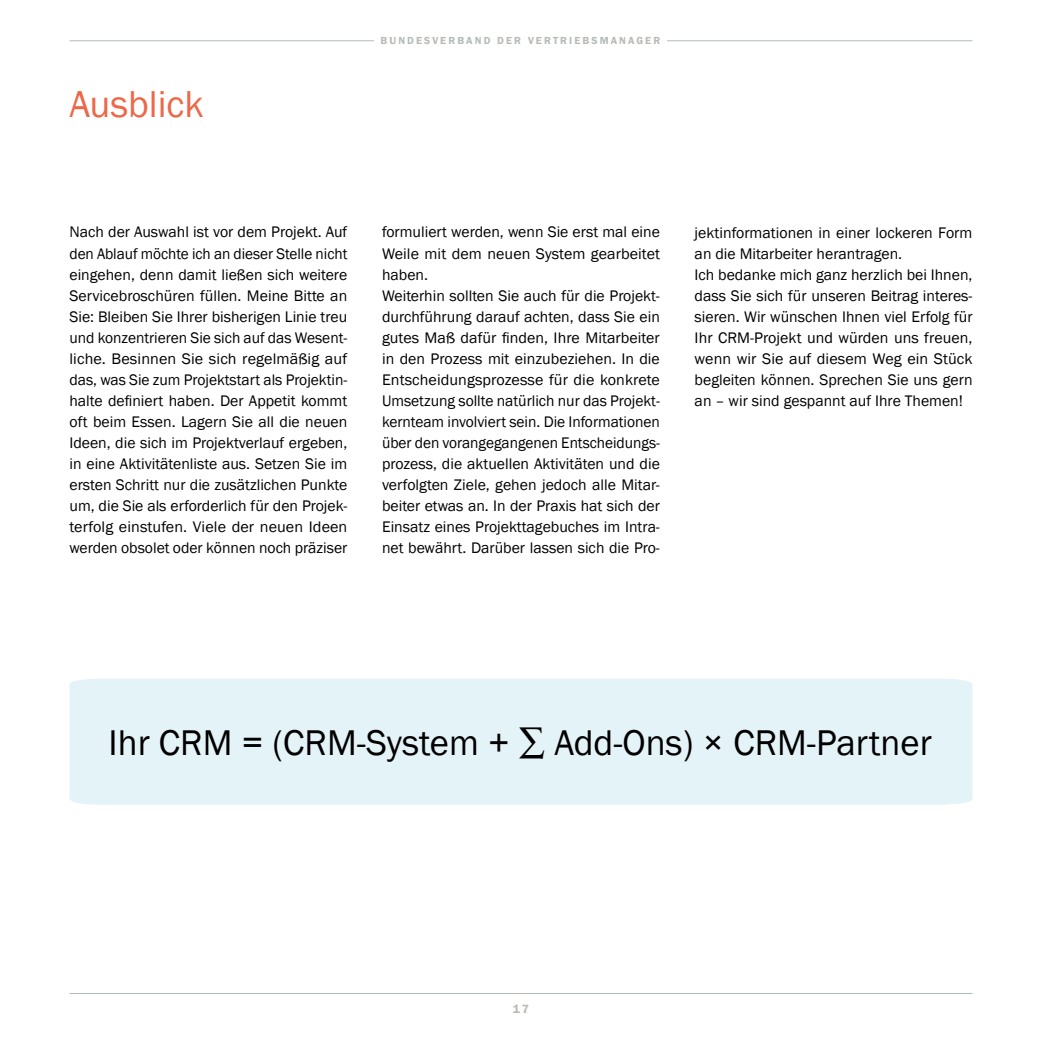
<style>
.page{position:relative;width:1042px;height:1042px;background:#fff}
.page>*{position:absolute;margin:0;border:0;box-sizing:border-box;transform-origin:0 0}
.t1{font:38.5px "Franklin Gothic";color:#ed6849}
.t2{font:36.75px "Franklin Gothic";color:#000}
.t3{font:15.75px/21px "Franklin Gothic";color:#000}
.t4{font:600 12.25px "Franklin Gothic";color:#b3bcb5}
.t5{font:600 10.5px "Franklin Gothic";letter-spacing:.2em;color:#b3bcb5}
</style>
<div class="page">
<hr style="left:69px;top:40px;width:903px;height:1px;background:#b3bcb5">
<div style="left:374px;top:37px;width:293px;height:8px;background:#fff"></div>
<hr style="left:69px;top:993px;width:903px;height:1px;background:#b3bcb5">
<div style="left:69px;top:678px;width:903px;height:126px;background:#e4f3f8"></div>
<h1 class="t1" style="left:69px;top:81px;width:136px">Ausblick</h1>
<p class="t5" style="left:380px;top:34px;width:281px">BUNDESVERBAND DER VERTRIEBSMANAGER</p>
<p class="t3" style="left:69px;top:222px;width:279px;text-align:justify">Nach der Auswahl ist vor dem Projekt. Auf den Ablauf möchte ich an dieser Stelle nicht eingehen, denn damit ließen sich weitere Servicebroschüren füllen. Meine Bitte an Sie: Bleiben Sie Ihrer bisherigen Linie treu und konzentrieren Sie sich auf das Wesent&shy;liche. Besinnen Sie sich regelmäßig auf das, was Sie zum Projektstart als Projektin&shy;halte definiert haben. Der Appetit kommt oft beim Essen. Lagern Sie all die neuen Ideen, die sich im Projektverlauf ergeben, in eine Aktivitätenliste aus. Setzen Sie im ersten Schritt nur die zusätzlichen Punkte um, die Sie als erforderlich für den Projek&shy;terfolg einstufen. Viele der neuen Ideen werden obsolet oder können noch präziser</p>
<p class="t3" style="left:382px;top:222px;width:279px">formuliert werden, wenn Sie erst mal eine Weile mit dem neuen System gearbeitet haben.<br>Weiterhin sollten Sie auch für die Projekt&shy;durchführung darauf achten, dass Sie ein gutes Maß dafür finden, Ihre Mitarbeiter in den Prozess mit einzubeziehen. In die Entscheidungsprozesse für die konkrete Umsetzung sollte natürlich nur das Projekt&shy;kernteam involviert sein. Die Informationen über den vorangegangenen Entscheidungs&shy;prozess, die aktuellen Aktivitäten und die verfolgten Ziele, gehen jedoch alle Mitar&shy;beiter etwas an. In der Praxis hat sich der Einsatz eines Projekttagebuches im Intra&shy;net bewährt. Darüber lassen sich die Pro-</p>
<p class="t3" style="left:694px;top:222px;width:279px">jektinformationen in einer lockeren Form an die Mitarbeiter herantragen.<br>Ich bedanke mich ganz herzlich bei Ihnen, dass Sie sich für unseren Beitrag interes&shy;sieren. Wir wünschen Ihnen viel Erfolg für Ihr CRM-Projekt und würden uns freuen, wenn wir Sie auf diesem Weg ein Stück begleiten können. Sprechen Sie uns gern an – wir sind gespannt auf Ihre Themen!</p>
<h2 class="t2" style="left:109px;top:719px;width:824px">Ihr CRM = (CRM-System + ∑ Add-Ons) × CRM-Partner</h2>
<p class="t4" style="left:513px;top:1002px;width:18px">17</p>
</div>
